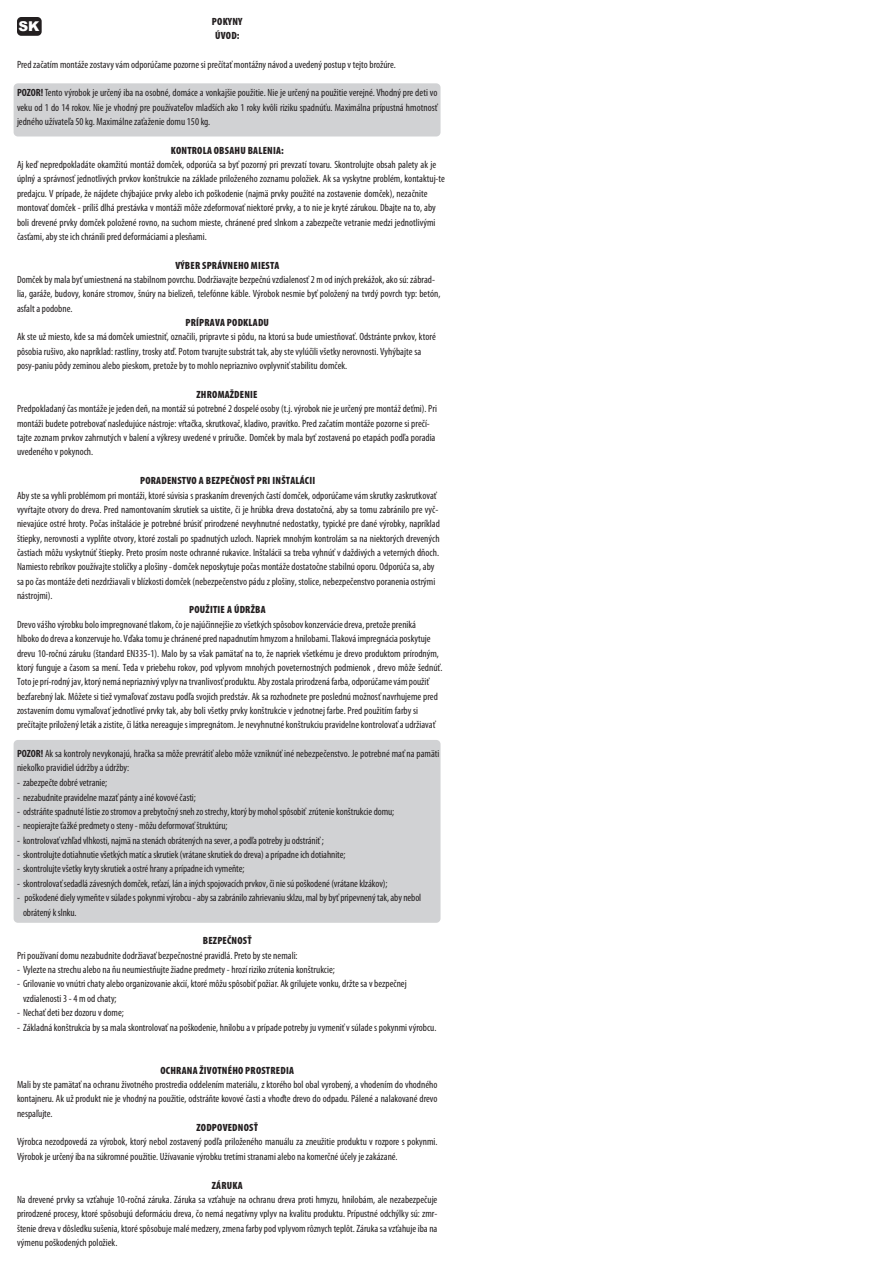
<style>
.page{position:relative;width:893px;height:1263px;background:#fff}
.page>*{position:absolute;margin:0;border:0;box-sizing:border-box;transform-origin:0 0}
.t1{font:900 13.5px "Arial";color:#fff}
.t2{font:condensed 10.5px/14.4px "Myriad Pro";color:#231f20}
.t3{font:900 condensed 10.5px "Myriad Pro";letter-spacing:.02em;color:#231f20}
.s1{font-weight:700}
.s2{font-weight:900}
</style>
<div class="page">
<div style="left:14px;top:83px;width:427px;height:53px;background:#d1d2d4;border-radius:4px"></div>
<div style="left:14px;top:740px;width:427px;height:183px;background:#d1d2d4;border-radius:4px"></div>
<div style="left:17px;top:17px;width:25px;height:19px;background:#231f20;border-radius:4px"></div>
<p class="t3" style="left:212px;top:16px;width:32px">POKYNY</p>
<p class="t3" style="left:215px;top:30px;width:26px">ÚVOD:</p>
<p class="t2" style="left:17px;top:57px;width:380px">Pred začatím montáže zostavy vám odporúčame pozorne si prečítať montážny návod a uvedený postup v tejto brožúre.</p>
<p class="t2" style="left:17px;top:85px;width:422px;text-align:justify"><span class="s1">POZOR!</span> Tento výrobok je určený iba na osobné, domáce a vonkajšie použitie. Nie je určený na použitie verejné. Vhodný pre deti vo veku od 1 do 14 rokov. Nie je vhodný pre používateľov mladších ako 1 roky kvôli riziku spadnúťu. Maximálna prípustná hmotnosť jedného užívateľa 50 kg. Maximálne zaťaženie domu 150 kg.</p>
<p class="t2" style="left:17px;top:143px;width:430px;text-indent:154px"><span class="s2">KONTROLA OBSAHU BALENIA:<br></span>Aj keď nepredpokladáte okamžitú montáž domček, odporúča sa byť pozorný pri prevzatí tovaru. Skontrolujte obsah palety ak je úplný a správnosť jednotlivých prvkov konštrukcie na základe priloženého zoznamu položiek. Ak sa vyskytne problém, kontaktuj-te predajcu. V prípade, že nájdete chýbajúce prvky alebo ich poškodenie (najmä prvky použité na zostavenie domček), nezačnite montovať domček - príliš dlhá prestávka v montáži môže zdeformovať niektoré prvky, a to nie je kryté zárukou. Dbajte na to, aby boli drevené prvky domček položené rovno, na suchom mieste, chránené pred slnkom a zabezpečte vetranie medzi jednotlivými časťami, aby ste ich chránili pred deformáciami a plesňami.</p>
<p class="t3" style="left:175px;top:259px;width:106px">VÝBER SPRÁVNEHO MIESTA</p>
<p class="t2" style="left:17px;top:272px;width:420px">Domček by mala byť umiestnená na stabilnom povrchu. Dodržiavajte bezpečnú vzdialenosť 2 m od iných prekážok, ako sú: zábrad-</p>
<p class="t2" style="left:17px;top:287px;width:425px">lia, garáže, budovy, konáre stromov, šnúry na bielizeň, telefónne káble. Výrobok nesmie byť položený na tvrdý povrch typ: betón,</p>
<p class="t2" style="left:17px;top:301px;width:57px">asfalt a podobne.</p>
<p class="t3" style="left:186px;top:317px;width:85px">PRÍPRAVA PODKLADU</p>
<p class="t2" style="left:17px;top:330px;width:420px">Ak ste už miesto, kde sa má domček umiestniť, označili, pripravte si pôdu, na ktorú sa bude umiestňovať. Odstránte prvkov, ktoré</p>
<p class="t2" style="left:17px;top:344px;width:406px">pôsobia rušivo, ako napríklad: rastliny, trosky atď. Potom tvarujte substrát tak, aby ste vylúčili všetky nerovnosti. Vyhýbajte sa</p>
<p class="t2" style="left:17px;top:358px;width:332px">posy-paniu pôdy zeminou alebo pieskom, pretože by to mohlo nepriaznivo ovplyvniť stabilitu domček.</p>
<p class="t2" style="left:17px;top:387px;width:421px;text-indent:180px"><span class="s2">ZHROMAŽDENIE<br></span>Predpokladaný čas montáže je jeden deň, na montáž sú potrebné 2 dospelé osoby (t.j. výrobok nie je určený pre montáž deťmi). Pri montáži budete potrebovať nasledujúce nástroje: vŕtačka, skrutkovač, kladivo, pravítko. Pred začatím montáže pozorne si prečí&shy;tajte zoznam prvkov zahrnutých v balení a výkresy uvedené v príručke. Domček by mala byť zostavená po etapách podľa poradia uvedeného v pokynoch.</p>
<p class="t3" style="left:140px;top:475px;width:177px">PORADENSTVO A BEZPEČNOSŤ PRI INŠTALÁCII</p>
<p class="t2" style="left:17px;top:488px;width:421px">Aby ste sa vyhli problémom pri montáži, ktoré súvisia s praskaním drevených častí domček, odporúčame vám skrutky zaskrutkovať</p>
<p class="t2" style="left:17px;top:502px;width:423px">vyvŕtajte otvory do dreva. Pred namontovaním skrutiek sa uistite, či je hrúbka dreva dostatočná, aby sa tomu zabránilo pre vyč-</p>
<p class="t2" style="left:17px;top:516px;width:424px">nievajúce ostré hroty. Počas inštalácie je potrebné brúsiť prirodzené nevyhnutné nedostatky, typické pre dané výrobky, napríklad</p>
<p class="t2" style="left:17px;top:531px;width:424px">štiepky, nerovnosti a vyplňte otvory, ktoré zostali po spadnutých uzloch. Napriek mnohým kontrolám sa na niektorých drevených</p>
<p class="t2" style="left:17px;top:545px;width:424px">častiach môžu vyskytnúť štiepky. Preto prosím noste ochranné rukavice. Inštalácii sa treba vyhnúť v daždivých a veterných dňoch.</p>
<p class="t2" style="left:17px;top:559px;width:419px">Namiesto rebríkov používajte stoličky a plošiny - domček neposkytuje počas montáže dostatočne stabilnú oporu. Odporúča sa, aby</p>
<p class="t2" style="left:17px;top:574px;width:420px">sa po čas montáže deti nezdržiavali v blízkosti domček (nebezpečenstvo pádu z plošiny, stolice, nebezpečenstvo poranenia ostrými</p>
<p class="t2" style="left:17px;top:588px;width:37px">nástrojmi).</p>
<p class="t3" style="left:189px;top:604px;width:78px">POUŽITIE A ÚDRŽBA</p>
<p class="t2" style="left:17px;top:617px;width:401px">Drevo vášho výrobku bolo impregnované tlakom, čo je najúčinnejšie zo všetkých spôsobov konzervácie dreva, pretože preniká</p>
<p class="t2" style="left:17px;top:631px;width:415px">hlboko do dreva a konzervuje ho. Vďaka tomu je chránené pred napadnutím hmyzom a hnilobami. Tlaková impregnácia poskytuje</p>
<p class="t2" style="left:17px;top:646px;width:423px">drevu 10-ročnú záruku (štandard EN335-1). Malo by sa však pamätať na to, že napriek všetkému je drevo produktom prírodným,</p>
<p class="t2" style="left:17px;top:660px;width:427px">ktorý funguje a časom sa mení. Teda v priebehu rokov, pod vplyvom mnohých poveternostných podmienok , drevo môže šednúť.</p>
<p class="t2" style="left:17px;top:674px;width:414px">Toto je prí-rodný jav, ktorý nemá nepriaznivý vplyv na trvanlivosť produktu. Aby zostala prirodzená farba, odporúčame vám použiť</p>
<p class="t2" style="left:17px;top:689px;width:422px">bezfarebný lak. Môžete si tiež vymaľovať zostavu podľa svojich predstáv. Ak sa rozhodnete pre poslednú možnosť navrhujeme pred</p>
<p class="t2" style="left:17px;top:703px;width:403px">zostavením domu vymaľovať jednotlivé prvky tak, aby boli všetky prvky konštrukcie v jednotnej farbe. Pred použitím farby si</p>
<p class="t2" style="left:17px;top:717px;width:420px">prečítajte priložený leták a zistite, či látka nereaguje s impregnátom. Je nevyhnutné konštrukciu pravidelne kontrolovať a udržiavať</p>
<p class="t2" style="left:17px;top:746px;width:424px"><span class="s1">POZOR!</span> Ak sa kontroly nevykonajú, hračka sa môže prevrátiť alebo môže vzniknúť iné nebezpečenstvo. Je potrebné mať na pamäti niekoľko pravidiel údržby a údržby:</p>
<p class="t2" style="left:17px;top:775px;width:92px">- zabezpečte dobré vetranie;</p>
<p class="t2" style="left:17px;top:790px;width:180px">- nezabudnite pravidelne mazať pánty a iné kovové časti;</p>
<p class="t2" style="left:17px;top:804px;width:379px">- odstráňte spadnuté lístie zo stromov a prebytočný sneh zo strechy, ktorý by mohol spôsobiť zrútenie konštrukcie domu;</p>
<p class="t2" style="left:17px;top:818px;width:212px">- neopierajte ťažké predmety o steny - môžu deformovať štruktúru;</p>
<p class="t2" style="left:17px;top:833px;width:308px">- kontrolovať vzhľad vlhkosti, najmä na stenách obrátených na sever,a podľa potreby ju odstrániť ;</p>
<p class="t2" style="left:17px;top:847px;width:330px">- skontrolujtedotiahnutie všetkých matíc a skrutiek (vrátane skrutiek do dreva) a prípadne ich dotiahnite;</p>
<p class="t2" style="left:17px;top:862px;width:229px">- skontrolujte všetky krytyskrutiek a ostré hrany a prípadne ich vymeňte;</p>
<p class="t2" style="left:17px;top:876px;width:372px">- skontrolovať sedadlá závesných domček, reťazí, lán a iných spojovacích prvkov, či nie sú poškodené (vrátane klzákov);</p>
<p class="t2" style="left:23px;top:890px;width:400px;text-indent:-6px">- poškodené diely vymeňte v súlade s pokynmi výrobcu - aby sa zabránilo zahrievaniu sklzu, mal by byť pripevnený tak, aby nebol obrátený k slnku.</p>
<p class="t3" style="left:203px;top:935px;width:50px">BEZPEČNOSŤ</p>
<p class="t2" style="left:17px;top:948px;width:282px">Pri používaní domu nezabudnite dodržiavať bezpečnostné pravidlá. Preto by ste nemali:</p>
<p class="t2" style="left:17px;top:962px;width:319px">- Vylezte na strechu alebo na ňu neumiestňujte žiadne predmety - hrozí riziko zrútenia konštrukcie;</p>
<p class="t2" style="left:17px;top:976px;width:391px">- Grilovanie vo vnútri chaty alebo organizovanie akcií, ktoré môžu spôsobiť požiar. Ak grilujete vonku, držte sa v bezpečnej</p>
<p class="t2" style="left:23px;top:991px;width:95px">vzdialenosti 3 - 4 m od chaty;</p>
<p class="t2" style="left:17px;top:1005px;width:108px">- Nechať deti bez dozoru v dome;</p>
<p class="t2" style="left:17px;top:1020px;width:421px">- Základná konštrukcia by sa mala skontrolovať na poškodenie, hnilobu a v prípade potreby ju vymeniť v súlade s pokynmi výrobcu.</p>
<p class="t3" style="left:161px;top:1064px;width:135px">OCHRANA ŽIVOTNÉHO PROSTREDIA</p>
<p class="t2" style="left:17px;top:1077px;width:422px;text-align:justify">Mali by ste pamätať na ochranu životného prostredia oddelením materiálu, z ktorého bol obal vyrobený, a vhodením do vhodného kontajneru. Ak už produkt nie je vhodný na použitie, odstráňte kovové časti a vhoďte drevo do odpadu. Pálené a nalakované drevo nespaľujte.</p>
<p class="t3" style="left:197px;top:1122px;width:63px">ZODPOVEDNOSŤ</p>
<p class="t2" style="left:17px;top:1134px;width:422px">Výrobca nezodpovedá za výrobok, ktorý nebol zostavený podľa priloženého manuálu za zneužitie produktu v rozpore s pokynmi.<br>Výrobok je určený iba na súkromné použitie. Užívavanie výrobku tretími stranami alebo na komerčné účely je zakázané.</p>
<p class="t3" style="left:212px;top:1179px;width:33px">ZÁRUKA</p>
<p class="t2" style="left:17px;top:1192px;width:422px;text-align:justify">Na drevené prvky sa vzťahuje 10-ročná záruka. Záruka sa vzťahuje na ochranu dreva proti hmyzu, hnilobám, ale nezabezpečuje prirodzené procesy, ktoré spôsobujú deformáciu dreva, čo nemá negatívny vplyv na kvalitu produktu. Prípustné odchýlky sú: zmr&shy;štenie dreva v dôsledku sušenia, ktoré spôsobuje malé medzery, zmena farby pod vplyvom rôznych teplôt. Záruka sa vzťahuje iba na výmenu poškodených položiek.</p>
<p class="t1" style="left:19px;top:17px;width:22px">SK</p>
</div>
